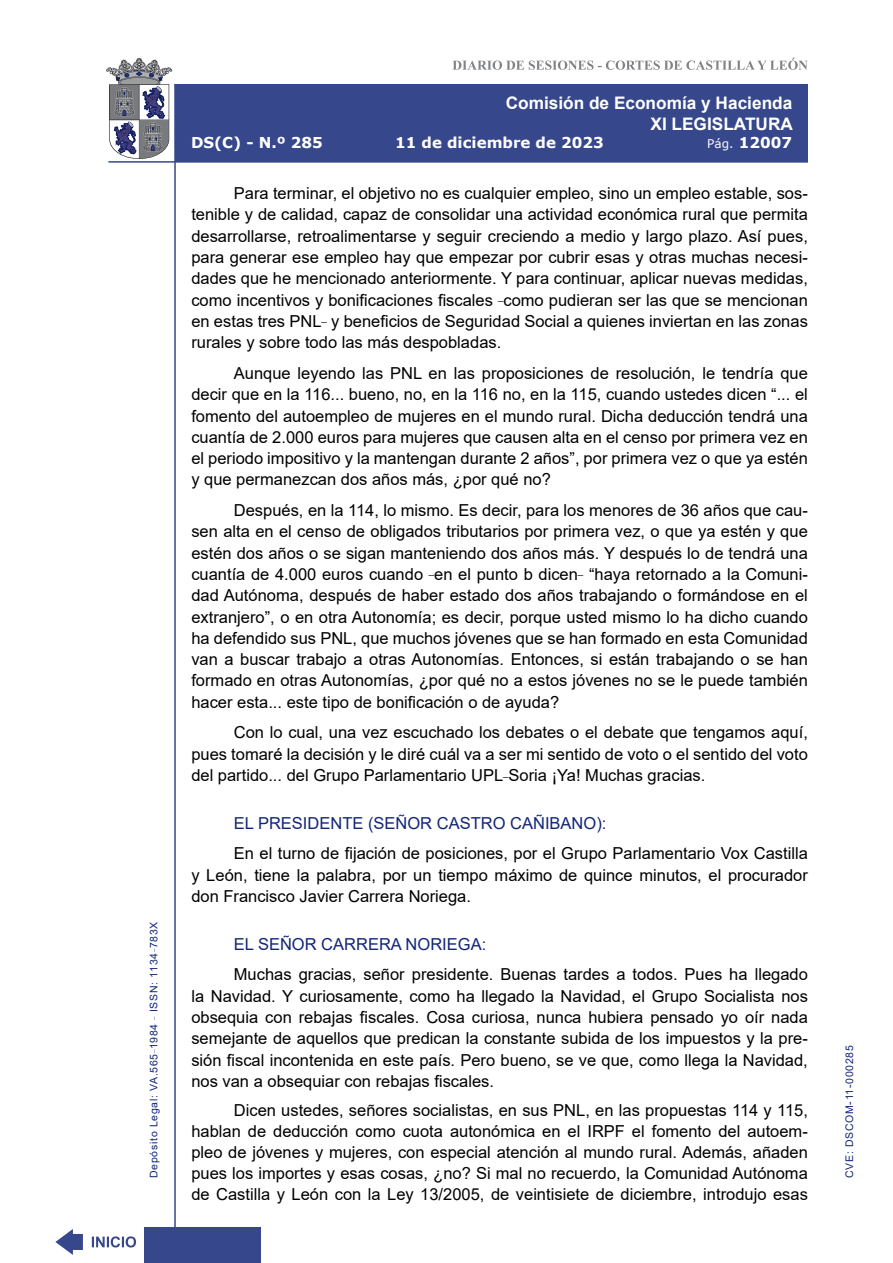
<style>
.page{position:relative;width:893px;height:1263px;background:#fff}
.page>*{position:absolute;margin:0;border:0;box-sizing:border-box;transform-origin:0 0}
.t1{font:700 17.25px/20.7px "Arial";color:#fff;text-align:right}
.t2{font:16.5px/21.3px "Arial";color:#000;text-align:justify}
.Orador{font:16.5px "Arial";color:#122678}
.t3{font:700 15px "Verdana";color:#fff}
.t4{font:10.5px "Arial";letter-spacing:.065em;color:#122678}
.s1{font-weight:400;font-size:12px}
</style>
<div class="page">
<svg style="left:452px;top:58px;width:356px;height:12px"></svg>
<hr style="left:174px;top:84px;width:2px;height:1179px;background:#36478c">
<div style="left:144px;top:1227px;width:117px;height:36px;background:#36478c"></div>
<div style="left:175px;top:84px;width:633px;height:78px;background:#36478c"></div>
<hr style="left:108px;top:161px;width:700px;height:2px;background:#36478c">
<svg style="left:92px;top:1236px;width:44px;height:11px"></svg>
<svg style="left:55px;top:1229px;width:28px;height:26px"></svg>
<svg style="left:106px;top:58px;width:66px;height:101px"></svg>
<p class="t4" style="left:146px;top:1178px;width:258px;rotate:-90deg">Depósito Legal: VA.565<sup>_</sup>1984 <sup>_</sup> ISSN: 1134<sup>_</sup>783X</p>
<p class="t1" style="left:506px;top:93px;width:289px">Comisión de Economía y Hacienda<br>XI LEGISLATURA</p>
<p class="t3" style="left:191px;top:132px;width:133px">DS(C) - N.º 285</p>
<p class="t3" style="left:395px;top:132px;width:210px">11 de diciembre de 2023</p>
<p class="t3" style="left:707px;top:132px;width:86px"><span class="s1">Pág.</span> 12007</p>
<p class="t2" style="left:191px;top:183px;width:618px;text-indent:43px">Para terminar, el objetivo no es cualquier empleo, sino un empleo estable, sos&shy;tenible y de calidad, capaz de consolidar una actividad económica rural que permita desarrollarse, retroalimentarse y seguir creciendo a medio y largo plazo. Así pues, para generar ese empleo hay que empezar por cubrir esas y otras muchas necesi&shy;dades que he mencionado anteriormente. Y para continuar, aplicar nuevas medidas, como incentivos y bonificaciones fiscales <sup>_</sup>como pudieran ser las que se mencionan en estas tres PNL<sup>_</sup> y beneficios de Seguridad Social a quienes inviertan en las zonas rurales y sobre todo las más despobladas.</p>
<p class="t2" style="left:191px;top:362px;width:618px;text-indent:43px">Aunque leyendo las PNL en las proposiciones de resolución, le tendría que decir que en la 116... bueno, no, en la 116 no, en la 115, cuando ustedes dicen “... el fomento del autoempleo de mujeres en el mundo rural. Dicha deducción tendrá una cuantía de 2.000 euros para mujeres que causen alta en el censo por primera vez en el periodo impositivo y la mantengan durante 2 años”, por primera vez o que ya estén y que permanezcan dos años más, ¿por qué no?</p>
<p class="t2" style="left:191px;top:499px;width:618px;text-indent:43px">Después, en la 114, lo mismo. Es decir, para los menores de 36 años que cau&shy;sen alta en el censo de obligados tributarios por primera vez, o que ya estén y que estén dos años o se sigan manteniendo dos años más. Y después lo de tendrá una cuantía de 4.000 euros cuando <sup>_</sup>en el punto b dicen<sup>_</sup> “haya retornado a la Comuni&shy;dad Autónoma, después de haber estado dos años trabajando o formándose en el extranjero”, o en otra Autonomía; es decir, porque usted mismo lo ha dicho cuando ha defendido sus PNL, que muchos jóvenes que se han formado en esta Comunidad van a buscar trabajo a otras Autonomías. Entonces, si están trabajando o se han formado en otras Autonomías, ¿por qué no a estos jóvenes no se le puede también hacer esta... este tipo de bonificación o de ayuda?</p>
<p class="t2" style="left:191px;top:722px;width:618px;text-indent:43px">Con lo cual, una vez escuchado los debates o el debate que tengamos aquí, pues tomaré la decisión y le diré cuál va a ser mi sentido de voto o el sentido del voto del partido... del Grupo Parlamentario UPL<sup>_</sup>Soria ¡Ya! Muchas gracias.</p>
<p class="Orador" style="left:234px;top:811px;width:374px">EL PRESIDENTE (SEÑOR CASTRO CAÑIBANO):</p>
<p class="t2" style="left:191px;top:843px;width:618px;text-indent:43px">En el turno de fijación de posiciones, por el Grupo Parlamentario Vox Castilla y León, tiene la palabra, por un tiempo máximo de quince minutos, el procurador don Francisco Javier Carrera Noriega.</p>
<p class="Orador" style="left:234px;top:932px;width:254px">EL SEÑOR CARRERA NORIEGA:</p>
<p class="t2" style="left:191px;top:964px;width:618px;text-indent:43px">Muchas gracias, señor presidente. Buenas tardes a todos. Pues ha llegado la Navidad. Y curiosamente, como ha llegado la Navidad, el Grupo Socialista nos obsequia con rebajas fiscales. Cosa curiosa, nunca hubiera pensado yo oír nada semejante de aquellos que predican la constante subida de los impuestos y la pre&shy;sión fiscal incontenida en este país. Pero bueno, se ve que, como llega la Navidad, nos van a obsequiar con rebajas fiscales.</p>
<p class="t2" style="left:191px;top:1100px;width:618px;text-indent:43px">Dicen ustedes, señores socialistas, en sus PNL, en las propuestas 114 y 115, hablan de deducción como cuota autonómica en el IRPF el fomento del autoem&shy;pleo de jóvenes y mujeres, con especial atención al mundo rural. Además, añaden pues los importes y esas cosas, ¿no? Si mal no recuerdo, la Comunidad Autónoma de Castilla y León con la Ley 13/2005, de veintisiete de diciembre, introdujo esas</p>
<p class="t4" style="left:842px;top:1178px;width:134px;rotate:-90deg">CVE: DSCOM-11-000285</p>
</div>
